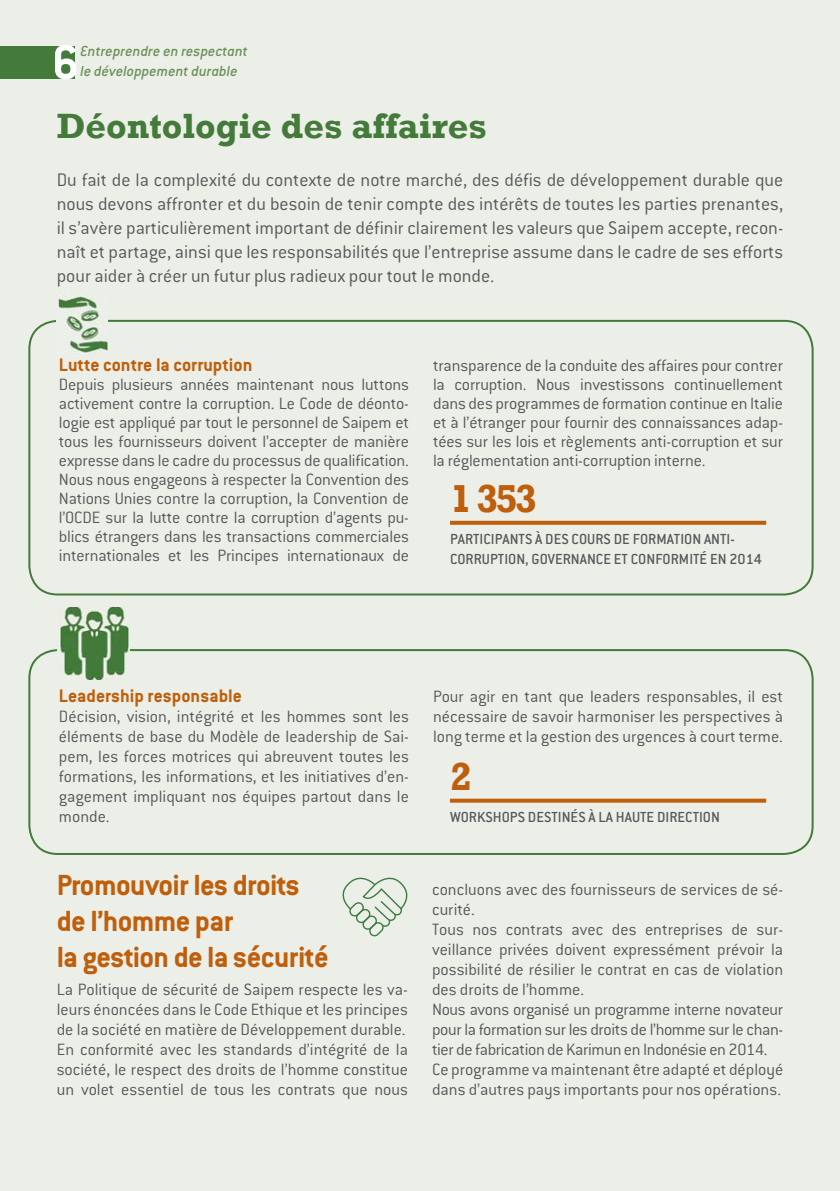
<style>
.page{position:relative;width:840px;height:1191px;background:#fff}
.page>*{position:absolute;margin:0;border:0;box-sizing:border-box;transform-origin:0 0}
.t1{font:700 53px "Conduit ITC Std";color:#fff}
.t2{font:700 40px "Rockwell";color:#bf5f0b}
.t3{font:700 36px "Rockwell";color:#447b3b}
.t4{font:700 32px/36px "Conduit ITC Std";letter-spacing:-.02em;color:#bf5f0b}
.t5{font:300 20px/24px "Conduit ITC Std";color:#58585a;text-align:justify}
.t6{font:700 20px "Conduit ITC Std";color:#bf5f0b}
.t7{font:300 18px/20px "Conduit ITC Std";color:#58585a;text-align:justify}
.t8{font:500 16px/20px "Conduit ITC Std";color:#58585a}
.t9{font:italic 500 16px/20px "Conduit ITC Std";color:#6b915a}
</style>
<div class="page">
<div style="left:0;top:0;width:839px;height:1190px;background:#ecefe8"></div>
<div style="left:0;top:46px;width:75px;height:33px;background:#447b3b"></div>
<svg style="left:450px;top:521px;width:315px;height:4px"></svg>
<div style="left:28px;top:320px;width:785px;height:275px;border:2px solid #447b3b;border-radius:28px"></div>
<svg style="left:450px;top:798px;width:315px;height:4px"></svg>
<div style="left:28px;top:649px;width:785px;height:206px;border:2px solid #447b3b;border-radius:28px"></div>
<img style="left:58px;top:607px;width:72px;height:72px">
<img style="left:57px;top:295px;width:51px;height:59px">
<svg style="left:342px;top:877px;width:65px;height:60px"></svg>
<h1 class="t1" style="left:52px;top:45px;width:28px">6</h1>
<p class="t9" style="left:80px;top:43px;width:169px">Entreprendre en respectant le développement durable</p>
<h3 class="t3" style="left:57px;top:104px;width:431px">Déontologie des affaires</h3>
<p class="t5" style="left:57px;top:170px;width:727px">Du fait de la complexité du contexte de notre marché, des défis de développement durable que nous devons affronter et du besoin de tenir compte des intérêts de toutes les parties prenantes, il s’avère particulièrement important de définir clairement les valeurs que Saipem accepte, recon&shy;naît et partage, ainsi que les responsabilités que l’entreprise assume dans le cadre de ses efforts pour aider à créer un futur plus radieux pour tout le monde.</p>
<p class="t6" style="left:59px;top:359px;width:195px">Lutte contre la corruption</p>
<p class="t7" style="left:59px;top:377px;width:351px;line-height:19px">Depuis plusieurs années maintenant nous luttons activement contre la corruption. Le Code de déonto&shy;logie est appliqué par tout le personnel de Saipem et tous les fournisseurs doivent l’accepter de manière expresse dans le cadre du processus de qualification.<br>Nous nous engageons à respecter la Convention des Nations Unies contre la corruption, la Convention de l’OCDE sur la lutte contre la corruption d’agents pu&shy;blics étrangers dans les transactions commerciales internationales et les Principes internationaux de</p>
<p class="t7" style="left:433px;top:358px;width:351px;line-height:19px">transparence de la conduite des affaires pour contrer la corruption. Nous investissons continuellement dans des programmes de formation continue en Italie et à l’étranger pour fournir des connaissances adap&shy;tées sur les lois et règlements anti-corruption et sur la réglementation anti-corruption interne.</p>
<h2 class="t2" style="left:450px;top:474px;width:89px">1 353</h2>
<p class="t8" style="left:450px;top:531px;width:313px">PARTICIPANTS À DES COURS DE FORMATION ANTI-<br>CORRUPTION, GOVERNANCE ET CONFORMITÉ EN 2014</p>
<p class="t6" style="left:59px;top:689px;width:184px">Leadership responsable</p>
<p class="t7" style="left:59px;top:708px;width:351px">Décision, vision, intégrité et les hommes sont les éléments de base du Modèle de leadership de Sai&shy;pem, les forces motrices qui abreuvent toutes les formations, les informations, et les initiatives d’en&shy;gagement impliquant nos équipes partout dans le monde.</p>
<h3 class="t4" style="left:57px;top:870px;width:273px">Promouvoir les droits de l’homme par<br>la gestion de la sécurité</h3>
<p class="t7" style="left:57px;top:981px;width:352px;text-align:left">La Politique de sécurité de Saipem respecte les va&shy;leurs énoncées dans le Code Ethique et les principes de la société en matière de Développement durable.<br>En conformité avec les standards d’intégrité de la société, le respect des droits de l’homme constitue un volet essentiel de tous les contrats que nous</p>
<p class="t7" style="left:433px;top:688px;width:351px">Pour agir en tant que leaders responsables, il est nécessaire de savoir harmoniser les perspectives à long terme et la gestion des urgences à court terme.</p>
<h2 class="t2" style="left:450px;top:752px;width:24px">2</h2>
<p class="t8" style="left:450px;top:809px;width:271px">WORKSHOPS DESTINÉS À LA HAUTE DIRECTION</p>
<p class="t7" style="left:432px;top:881px;width:352px;text-align:left">concluons avec des fournisseurs de services de sé&shy;curité.<br>Tous nos contrats avec des entreprises de sur&shy;veillance privées doivent expressément prévoir la possibilité de résilier le contrat en cas de violation des droits de l’homme.<br>Nous avons organisé un programme interne novateur pour la formation sur les droits de l’homme sur le chan&shy;tier de fabrication de Karimun en Indonésie en 2014.<br>Ce programme va maintenant être adapté et déployé dans d’autres pays importants pour nos opérations.</p>
</div>
